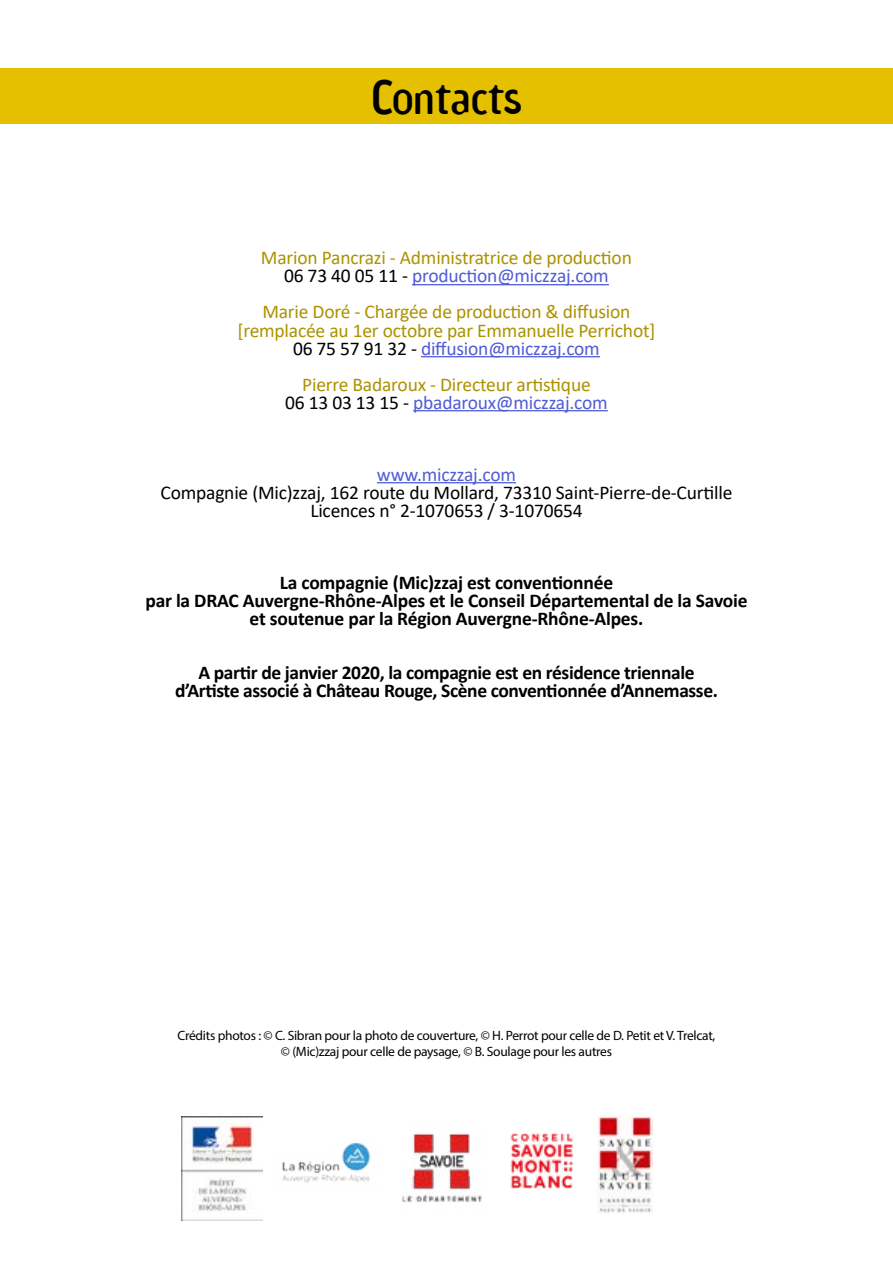
<style>
.page{position:relative;width:893px;height:1263px;background:#fff}
.page>*{position:absolute;margin:0;border:0;box-sizing:border-box;transform-origin:0 0}
.t1{font:45px "Amoebia Sans";letter-spacing:-.02em;color:#000}
.t2{font:19.5px/18px "Calibri";letter-spacing:-.01em;color:#ac9200;text-align:center}
.t3{font:700 19.5px/18px "Calibri";letter-spacing:-.02em;color:#000;text-align:center}
.t4{font:19.5px/18px "Calibri";letter-spacing:-.01em;color:#000;text-align:center}
.t5{font:19.5px "Calibri";letter-spacing:-.01em;color:#4f5cd6}
.t6{font:13.5px/16.2px "Myriad Pro";letter-spacing:-.02em;color:#000;text-align:center}
.s1{color:#000}
.s2{color:#4f5cd6}
</style>
<div class="page">
<img style="left:598px;top:1116px;width:55px;height:97px">
<img style="left:402px;top:1133px;width:80px;height:69px">
<img style="left:182px;top:1116px;width:81px;height:104px">
<img style="left:510px;top:1133px;width:64px;height:56px">
<img style="left:282px;top:1142px;width:89px;height:41px">
<div style="left:0;top:68px;width:893px;height:56px;background:#e4c000"></div>
<hr style="left:412px;top:284px;width:197px;height:1px;background:#4f5cd6">
<hr style="left:421px;top:356px;width:179px;height:1px;background:#4f5cd6">
<hr style="left:413px;top:410px;width:195px;height:1px;background:#4f5cd6">
<hr style="left:377px;top:482px;width:139px;height:1px;background:#4f5cd6">
<h1 class="t1" style="left:371px;top:73px;width:152px">Contacts</h1>
<p class="t2" style="left:261px;top:249px;width:372px">Marion Pancrazi - Administratrice de production<br><span class="s1">06 73 40 05 11 -</span> <span class="s2">production@miczzaj.com</span></p>
<p class="t2" style="left:238px;top:302px;width:419px">Marie Doré - Chargée de production &amp; diffusion [remplacée au 1er octobre par Emmanuelle Perrichot]<br><span class="s1">06 75 57 91 32 -</span> <span class="s2">diffusion@miczzaj.com</span></p>
<p class="t2" style="left:285px;top:374px;width:324px">Pierre Badaroux - Directeur artistique<br><span class="s1">06 13 03 13 15 -</span> <span class="s2">pbadaroux@miczzaj.com</span></p>
<p class="t5" style="left:377px;top:460px;width:141px">www.miczzaj.com</p>
<p class="t4" style="left:160px;top:482px;width:573px">Compagnie (Mic)zzaj, 162 route du Mollard, 73310 Saint-Pierre-de-Curtille<br>Licences n° 2-1070653 / 3-1070654</p>
<p class="t3" style="left:145px;top:573px;width:604px">La compagnie (Mic)zzaj est conventionnée<br>par la DRAC Auvergne-Rhône-Alpes et le Conseil Départemental de la Savoie et soutenue par la Région Auvergne-Rhône-Alpes.</p>
<p class="t3" style="left:175px;top:663px;width:544px">A partir de janvier 2020, la compagnie est en résidence triennale d’Artiste associé à Château Rouge, Scène conventionnée d’Annemasse.</p>
<p class="t6" style="left:178px;top:1027px;width:539px">Crédits photos : © C. Sibran pour la photo de couverture, © H. Perrot pour celle de D. Petit et V. Trelcat, © (Mic)zzaj pour celle de paysage, © B. Soulage pour les autres</p>
</div>
